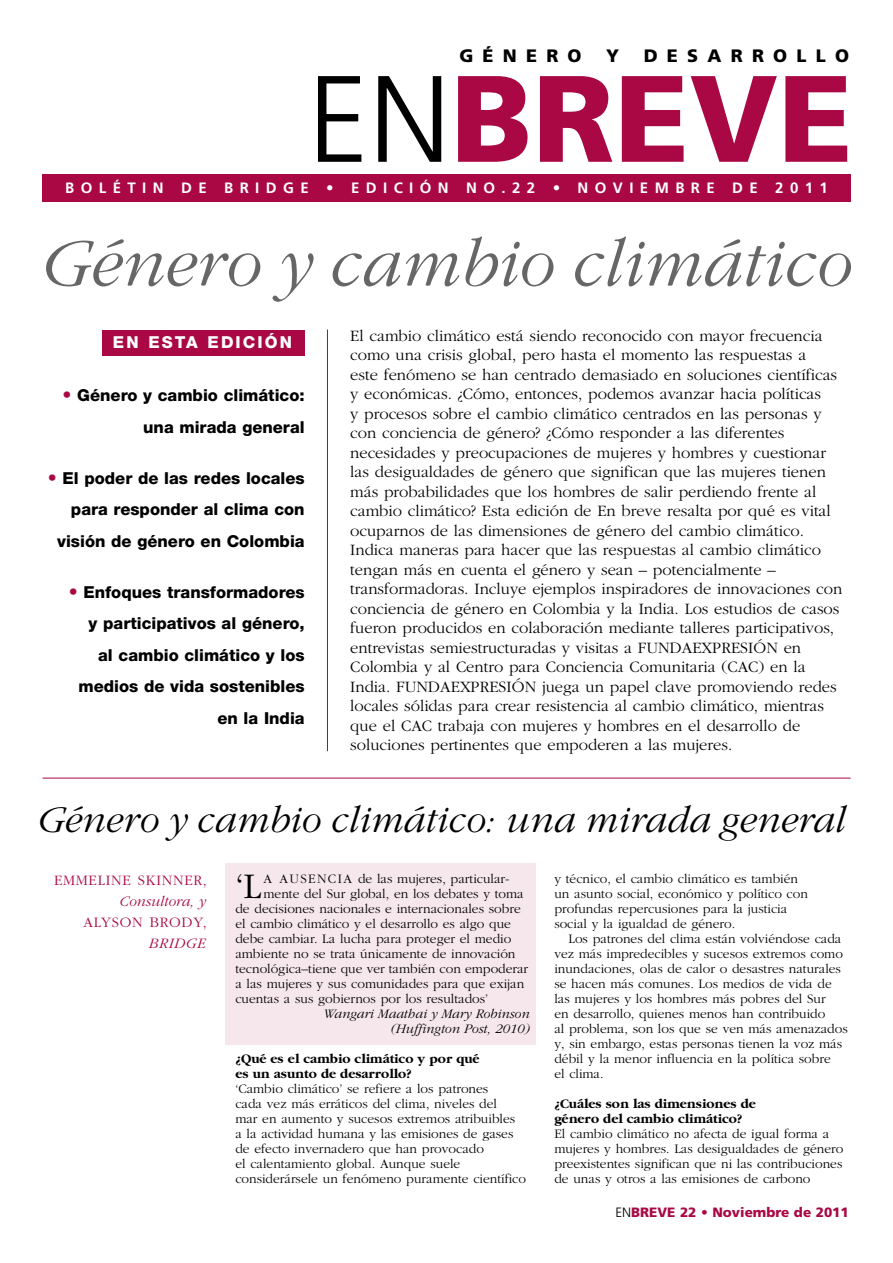
<style>
.page{position:relative;width:893px;height:1263px;background:#fff}
.page>*{position:absolute;margin:0;border:0;box-sizing:border-box;transform-origin:0 0}
.t1{font:900 122.7px "Frutiger";color:#a90844}
.t2{font:italic 300 70.5px "Garamond";color:#666}
.t3{font:italic 300 39px "Garamond";color:#000}
.t4{font:300 37.5px "Garamond";color:#000}
.t5{font:900 18px "Frutiger";letter-spacing:.515em;color:#000}
.t6{font:300 16.5px/19.5px "Garamond";color:#000}
.t7{font:800 16.5px/31.5px "Helvetica Neue";color:#000;text-align:right}
.t8{font:800 16.5px "Helvetica Neue";letter-spacing:.125em;color:#fff}
.t9{font:700 15px "Frutiger";letter-spacing:.43em;color:#fff}
.t10{font:300 15px "Garamond";letter-spacing:.05em;color:#a90844}
.t11{font:italic 300 15px "Garamond";color:#a90844}
.t12{font:300 13.5px/15px "Garamond";color:#000}
.t13{font:700 13.5px/15px "Garamond";color:#000}
.t14{font:italic 300 13.5px/15px "Garamond";color:#000;text-align:right}
.t15{font:900 13.5px "Frutiger";color:#a90844}
.s1{font-weight:300;color:#000}
.s2{font-size:18px;color:#a90844}
</style>
<div class="page">
<div style="left:225px;top:863px;width:311px;height:182px;background:#f6e7ed"></div>
<div style="left:43px;top:174px;width:807px;height:28px;background:#a90844"></div>
<hr style="left:43px;top:778px;width:807px;height:1px;background:#a90844">
<div style="left:102px;top:330px;width:202px;height:25px;background:#a90844"></div>
<hr style="left:327px;top:330px;width:1px;height:421px;background:#a90844">
<h3 class="t5" style="left:459px;top:48px;width:124px">GÉNERO</h3>
<h3 class="t5" style="left:606px;top:48px;width:14px">Y</h3>
<h3 class="t5" style="left:644px;top:48px;width:207px">DESARROLLO</h3>
<h1 class="t1" style="left:307px;top:70px;width:547px"><span class="s1">EN</span>BREVE</h1>
<p class="t9" style="left:65px;top:182px;width:764px">BOLÉTIN DE BRIDGE • EDICIÓN NO.22 • NOVIEMBRE DE 2011</p>
<h2 class="t2" style="left:37px;top:236px;width:812px">Género y cambio climático</h2>
<p class="t6" style="left:350px;top:327px;width:494px">El cambio climático está siendo reconocido con mayor frecuencia como una crisis global, pero hasta el momento las respuestas a<br>este fenómeno se han centrado demasiado en soluciones científicas y económicas. ¿Cómo, entonces, podemos avanzar hacia políticas<br>y procesos sobre el cambio climático centrados en las personas y con conciencia de género? ¿Cómo responder a las diferentes necesidades y preocupaciones de mujeres y hombres y cuestionar las desigualdades de género que significan que las mujeres tienen más probabilidades que los hombres de salir perdiendo frente al cambio climático? Esta edición de En breve resalta por qué es vital ocuparnos de las dimensiones de género del cambio climático.<br>Indica maneras para hacer que las respuestas al cambio climático tengan más en cuenta el género y sean – potencialmente – transformadoras. Incluye ejemplos inspiradores de innovaciones con conciencia de género en Colombia y la India. Los estudios de casos fueron producidos en colaboración mediante talleres participativos, entrevistas semiestructuradas y visitas a FUNDAEXPRESIÓN en Colombia y al Centro para Conciencia Comunitaria (CAC) en la India. FUNDAEXPRESIÓN juega un papel clave promoviendo redes locales sólidas para crear resistencia al cambio climático, mientras que el CAC trabaja con mujeres y hombres en el desarrollo de soluciones pertinentes que empoderen a las mujeres.</p>
<p class="t8" style="left:113px;top:336px;width:180px">EN ESTA EDICIÓN</p>
<p class="t7" style="left:63px;top:381px;width:244px"><span class="s2">•</span> Género y cambio climático: una mirada general</p>
<p class="t7" style="left:48px;top:464px;width:258px"><span class="s2">•</span> El poder de las redes locales para responder al clima con visión de género en Colombia</p>
<p class="t7" style="left:69px;top:578px;width:237px"><span class="s2">•</span> Enfoques transformadores y participativos al género,<br>al cambio climático y los medios de vida sostenibles en la India</p>
<h3 class="t3" style="left:35px;top:805px;width:809px">Género y cambio climático: una mirada general</h3>
<p class="t10" style="left:54px;top:874px;width:154px">EMMELINE SKINNER,</p>
<p class="t11" style="left:119px;top:895px;width:88px">Consultora, y</p>
<p class="t10" style="left:84px;top:916px;width:125px">ALYSON BRODY,</p>
<p class="t11" style="left:148px;top:937px;width:58px">BRIDGE</p>
<h3 class="t4" style="left:235px;top:871px;width:28px">‘L</h3>
<p class="t12" style="left:263px;top:872px;width:247px">A AUSENCIA de las mujeres, particular-</p>
<p class="t12" style="left:263px;top:887px;width:262px">mente del Sur global, en los debates y toma</p>
<p class="t12" style="left:235px;top:902px;width:287px">de decisiones nacionales e internacionales sobre</p>
<p class="t12" style="left:235px;top:917px;width:277px">el cambio climático y el desarrollo es algo que</p>
<p class="t12" style="left:235px;top:932px;width:277px">debe cambiar. La lucha para proteger el medio</p>
<p class="t12" style="left:235px;top:947px;width:282px">ambiente no se trata únicamente de innovación</p>
<p class="t12" style="left:235px;top:962px;width:294px">tecnológica–tiene que ver también con empoderar</p>
<p class="t12" style="left:235px;top:977px;width:290px">a las mujeres y sus comunidades para que exijan</p>
<p class="t12" style="left:235px;top:992px;width:254px">cuentas a sus gobiernos por los resultados’</p>
<p class="t14" style="left:322px;top:1007px;width:208px">Wangari Maathai y Mary Robinson (Huffington Post, 2010)</p>
<p class="t13" style="left:235px;top:1052px;width:246px">¿Qué es el cambio climático y por qué es un asunto de desarrollo?</p>
<p class="t12" style="left:235px;top:1082px;width:292px">‘Cambio climático’ se refiere a los patrones<br>cada vez más erráticos del clima, niveles del<br>mar en aumento y sucesos extremos atribuibles<br>a la actividad humana y las emisiones de gases de efecto invernadero que han provocado<br>el calentamiento global. Aunque suele considerársele un fenómeno puramente científico</p>
<p class="t12" style="left:554px;top:872px;width:255px">y técnico, el cambio climático es también un asunto social, económico y político con profundas repercusiones para la justicia social y la igualdad de género.</p>
<p class="t12" style="left:554px;top:932px;width:295px;text-indent:14px">Los patrones del clima están volviéndose cada vez más impredecibles y sucesos extremos como inundaciones, olas de calor o desastres naturales se hacen más comunes. Los medios de vida de las mujeres y los hombres más pobres del Sur<br>en desarrollo, quienes menos han contribuido<br>al problema, son los que se ven más amenazados y, sin embargo, estas personas tienen la voz más débil y la menor influencia en la política sobre<br>el clima.</p>
<p class="t13" style="left:554px;top:1097px;width:203px">¿Cuáles son las dimensiones de género del cambio climático?</p>
<p class="t12" style="left:554px;top:1127px;width:290px">El cambio climático no afecta de igual forma a mujeres y hombres. Las desigualdades de género preexistentes significan que ni las contribuciones de unas y otros a las emisiones de carbono</p>
<p class="t15" style="left:615px;top:1207px;width:235px"><span class="s1">EN</span>BREVE 22 • Noviembre de 2011</p>
</div>
